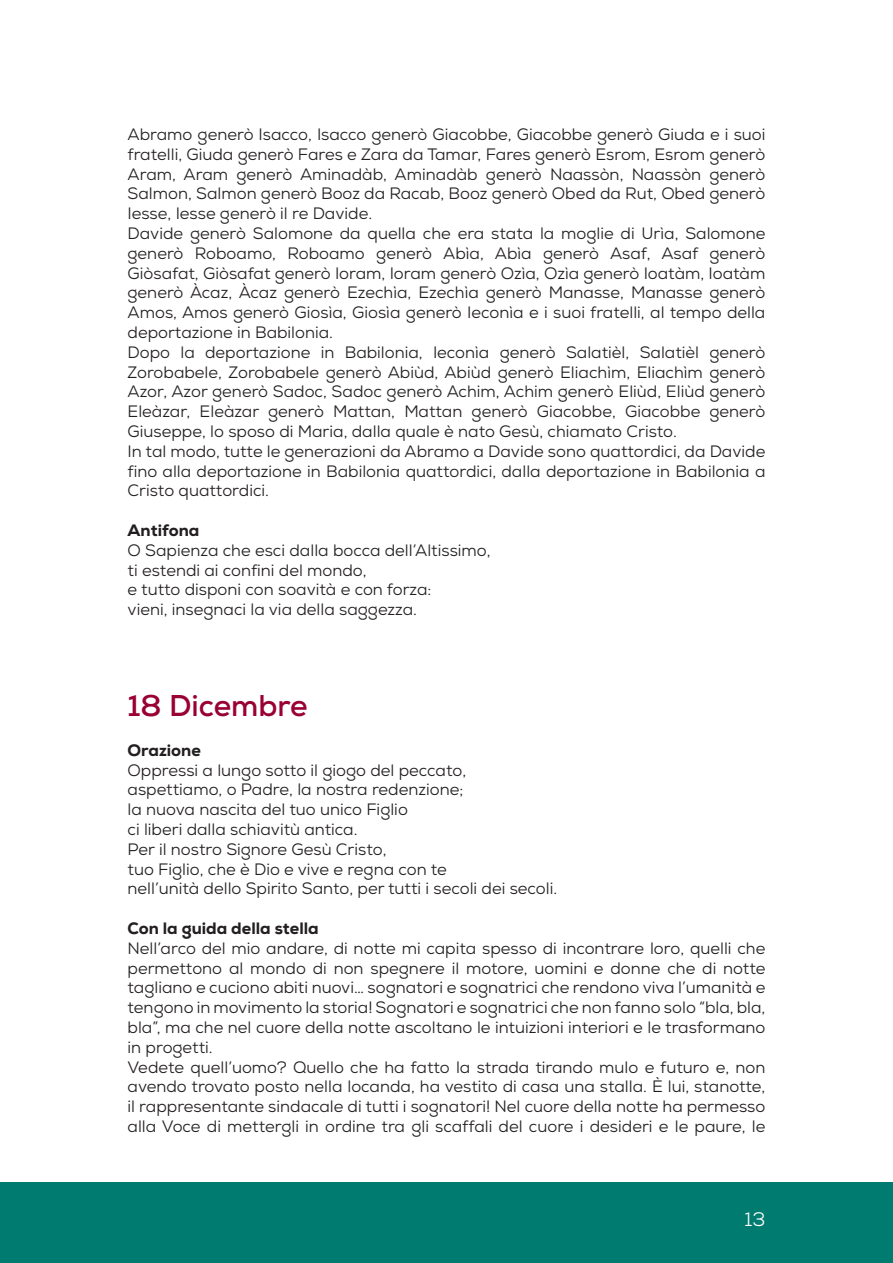
<style>
.page{position:relative;width:893px;height:1263px;background:#fff}
.page>*{position:absolute;margin:0;border:0;box-sizing:border-box;transform-origin:0 0}
.Normal__Web{font:700 30px "Nexa";color:#903}
.t1{font:19.5px "Nexa";color:#fff}
.Normale{font:16.5px/19.8px "Nexa";color:#231f20;text-align:justify}
.Normale-2{font:800 16.5px "Nexa";color:#231f20}
</style>
<div class="page">
<div style="left:0;top:1182px;width:893px;height:81px;background:#007b6f"></div>
<p class="Normale" style="left:128px;top:124px;width:639px">Abramo generò Isacco, Isacco generò Giacobbe, Giacobbe generò Giuda e i suoi fratelli, Giuda generò Fares e Zara da Tamar, Fares generò Esrom, Esrom generò Aram, Aram generò Aminadàb, Aminadàb generò Naassòn, Naassòn generò Salmon, Salmon generò Booz da Racab, Booz generò Obed da Rut, Obed generò Iesse, Iesse generò il re Davide.</p>
<p class="Normale" style="left:128px;top:223px;width:639px">Davide generò Salomone da quella che era stata la moglie di Urìa, Salomone generò Roboamo, Roboamo generò Abìa, Abìa generò Asaf, Asaf generò Giòsafat, Giòsafat generò Ioram, Ioram generò Ozìa, Ozìa generò Ioatàm, Ioatàm generò Àcaz, Àcaz generò Ezechìa, Ezechìa generò Manasse, Manasse generò Amos, Amos generò Giosìa, Giosìa generò Ieconìa e i suoi fratelli, al tempo della deportazione in Babilonia.</p>
<p class="Normale" style="left:128px;top:342px;width:639px">Dopo la deportazione in Babilonia, Ieconìa generò Salatièl, Salatièl generò Zorobabele, Zorobabele generò Abiùd, Abiùd generò Eliachìm, Eliachìm generò Azor, Azor generò Sadoc, Sadoc generò Achim, Achim generò Eliùd, Eliùd generò Eleàzar, Eleàzar generò Mattan, Mattan generò Giacobbe, Giacobbe generò Giuseppe, lo sposo di Maria, dalla quale è nato Gesù, chiamato Cristo.</p>
<p class="Normale" style="left:128px;top:441px;width:639px">In tal modo, tutte le generazioni da Abramo a Davide sono quattordici, da Davide fino alla deportazione in Babilonia quattordici, dalla deportazione in Babilonia a Cristo quattordici.</p>
<p class="Normale-2" style="left:128px;top:520px;width:73px">Antifona</p>
<p class="Normale" style="left:128px;top:540px;width:365px">O Sapienza che esci dalla bocca dell’Altissimo,</p>
<p class="Normale" style="left:128px;top:560px;width:241px">ti estendi ai confini del mondo,</p>
<p class="Normale" style="left:128px;top:580px;width:305px">e tutto disponi con soavità e con forza:</p>
<p class="Normale" style="left:128px;top:600px;width:291px">vieni, insegnaci la via della saggezza.</p>
<p class="Normal__Web" style="left:128px;top:686px;width:182px">18 Dicembre</p>
<p class="Normale-2" style="left:128px;top:739px;width:75px">Orazione</p>
<p class="Normale" style="left:128px;top:760px;width:340px">Oppressi a lungo sotto il giogo del peccato,</p>
<p class="Normale" style="left:128px;top:780px;width:337px">aspettiamo, o Padre, la nostra redenzione;</p>
<p class="Normale" style="left:128px;top:800px;width:282px">la nuova nascita del tuo unico Figlio</p>
<p class="Normale" style="left:128px;top:819px;width:231px">ci liberi dalla schiavitù antica.</p>
<p class="Normale" style="left:128px;top:839px;width:260px">Per il nostro Signore Gesù Cristo,</p>
<p class="Normale" style="left:128px;top:859px;width:321px">tuo Figlio, che è Dio e vive e regna con te</p>
<p class="Normale" style="left:128px;top:879px;width:431px">nell’unità dello Spirito Santo, per tutti i secoli dei secoli.</p>
<p class="Normale-2" style="left:128px;top:918px;width:193px">Con la guida della stella</p>
<p class="Normale" style="left:128px;top:938px;width:639px">Nell’arco del mio andare, di notte mi capita spesso di incontrare loro, quelli che permettono al mondo di non spegnere il motore, uomini e donne che di notte tagliano e cuciono abiti nuovi… sognatori e sognatrici che rendono viva l’umanità e tengono in movimento la storia! Sognatori e sognatrici che non fanno solo “bla, bla, bla”, ma che nel cuore della notte ascoltano le intuizioni interiori e le trasformano in progetti.</p>
<p class="Normale" style="left:128px;top:1057px;width:639px">Vedete quell’uomo? Quello che ha fatto la strada tirando mulo e futuro e, non avendo trovato posto nella locanda, ha vestito di casa una stalla. È lui, stanotte, il rappresentante sindacale di tutti i sognatori! Nel cuore della notte ha permesso alla Voce di mettergli in ordine tra gli scaffali del cuore i desideri e le paure, le</p>
<p class="t1" style="left:745px;top:1207px;width:22px">13</p>
</div>
